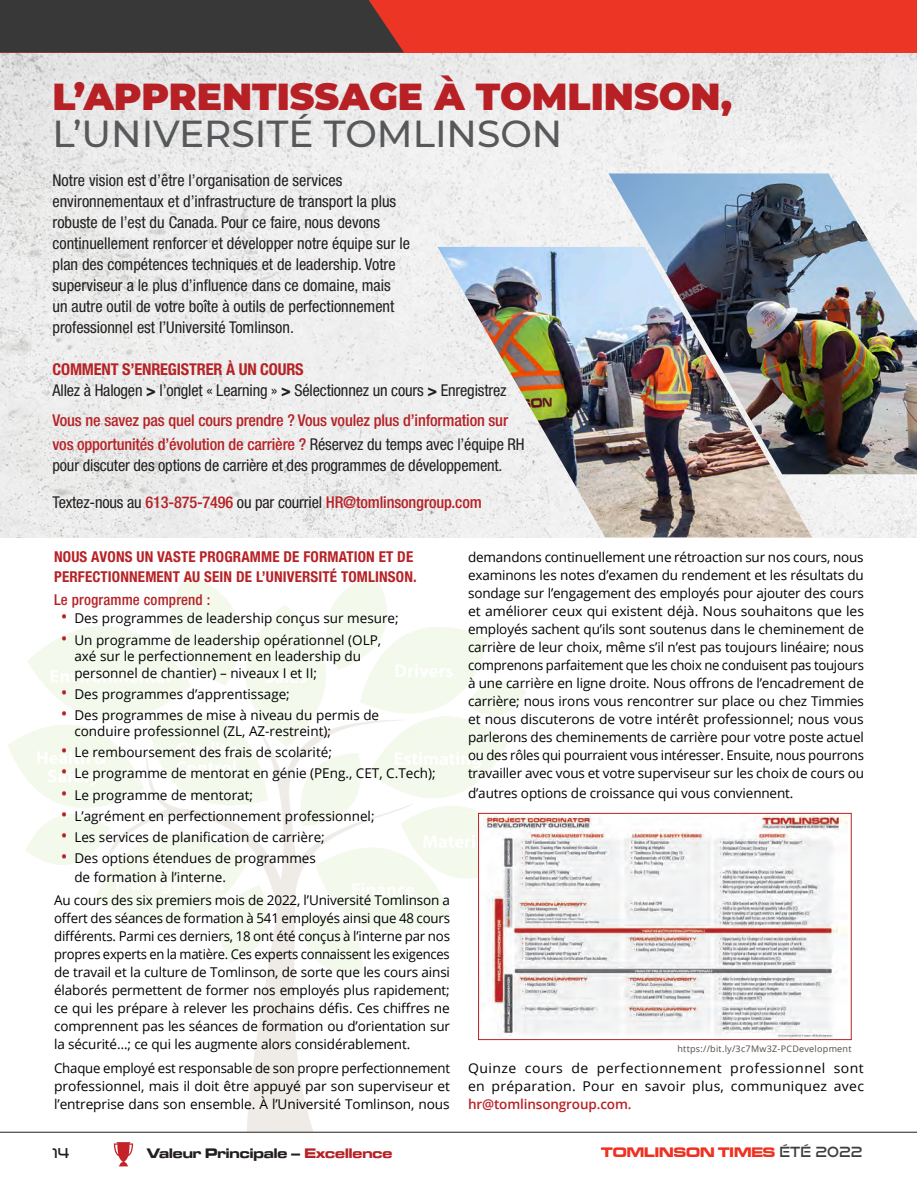
<style>
.page{position:relative;width:917px;height:1188px;background:#fff}
.page>*{position:absolute;margin:0;border:0;box-sizing:border-box;transform-origin:0 0}
.Article_Heading_Blac{font:900 37.5px/37.5px "Montserrat";color:#b72126}
.t1{font:condensed 16.35px/21px "Helvetica Neue LT Std";color:#231f20}
.t2{font:500 condensed 16.35px/23.7px "Helvetica Neue LT Std";letter-spacing:-.01em;color:#b62226}
.t3{font:700 condensed 15px/19.5px "Helvetica Neue LT Std";letter-spacing:.01em;color:#b62226}
.t4{font:500 condensed 15px "Helvetica Neue LT Std";letter-spacing:.01em;color:#b62226}
.t5{font:14.25px "Microgramma D Bold Exte";color:#231f20}
.t6{font:14.25px "Microgramma D Bold Exte";color:#ef3122}
.Body_Copy__Justified{font:13.5px/18px "Open Sans";color:#000}
.Body_Copy__Justified-2{font:13.5px/18px "Open Sans";color:#000;text-align:justify;scale:1.04 1}
.t7{font:13.5px "Good Times Rg";color:#231f20}
.Body_Copy__Justified-3{font:9px "Open Sans";letter-spacing:.03em;color:#524a47}
.s1{font-weight:500;color:#57585a}
.s2{font-weight:700;color:#b62226}
.s3{font-weight:900}
.s4{font-weight:400;color:#231f20}
.s5{font-size:18px;color:#b72126}
.s6{font-weight:600;color:#b62226}
.s7{color:#b72126}
.s8{font-family:"Good Times Rg";color:#3f3f40}
</style>
<div class="page">
<img style="left:0;top:53px;width:917px;height:484px">
<img style="left:437px;top:247px;width:375px;height:290px">
<img style="left:608px;top:173px;width:309px;height:301px">
<img style="left:480px;top:815px;width:368px;height:223px">
<div style="left:478px;top:813px;width:373px;height:227px;border:1px solid #b62226"></div>
<div style="left:0;top:0;width:917px;height:53px;background:#ec3525"></div>
<hr style="left:0;top:1132px;width:917px;height:1px;background:#231f20">
<svg style="left:114px;top:1142px;width:19px;height:24px"></svg>
<div style="left:0;top:0;width:404px;height:53px;background:#373837"></div>
<p class="Article_Heading_Blac" style="left:53px;top:75px;width:681px">L’APPRENTISSAGE À TOMLINSON,<br><span class="s1">L’UNIVERSITÉ TOMLINSON</span></p>
<p class="t1" style="left:53px;top:170px;width:359px">Notre vision est d’être l’organisation de services environnementaux et d’infrastructure de transport la plus robuste de l’est du Canada. Pour ce faire, nous devons continuellement renforcer et développer notre équipe sur le plan des compétences techniques et de leadership. Votre superviseur a le plus d’influence dans ce domaine, mais<br>un autre outil de votre boîte à outils de perfectionnement professionnel est l’Université Tomlinson.</p>
<p class="t1" style="left:53px;top:358px;width:455px"><span class="s2">COMMENT S’ENREGISTRER À UN COURS<br></span>Allez à Halogen <span class="s3">&gt;</span> l’onglet « Learning » <span class="s3">&gt;</span> Sélectionnez un cours <span class="s3">&gt;</span> Enregistrez</p>
<p class="t2" style="left:53px;top:408px;width:473px">Vous ne savez pas quel cours prendre ? Vous voulez plus d’information sur vos opportunités d’évolution de carrière ? <span class="s4">Réservez du temps avec l’équipe RH</span></p>
<p class="t1" style="left:53px;top:454px;width:451px">pour discuter des options de carrière et des programmes de développement.</p>
<p class="t2" style="left:53px;top:490px;width:431px"><span class="s4">Textez-nous au</span> 613-875-7496 <span class="s4">ou par courriel</span> HR@tomlinsongroup.com</p>
<p class="t3" style="left:54px;top:547px;width:364px">NOUS AVONS UN VASTE PROGRAMME DE FORMATION ET DE<br>PERFECTIONNEMENT AU SEIN DE L’UNIVERSITÉ TOMLINSON.</p>
<p class="t4" style="left:54px;top:590px;width:158px">Le programme comprend :</p>
<p class="Body_Copy__Justified" style="left:61px;top:609px;width:339px"><span class="s5">•</span> Des programmes de leadership conçus sur mesure;</p>
<p class="Body_Copy__Justified" style="left:74px;top:631px;width:308px;line-height:16.5px;text-indent:-13px"><span class="s5">•</span> Un programme de leadership opérationnel (OLP, axé sur le perfectionnement en leadership du personnel de chantier) – niveaux I et II;</p>
<p class="Body_Copy__Justified" style="left:61px;top:684px;width:230px"><span class="s5">•</span> Des programmes d’apprentissage;</p>
<p class="Body_Copy__Justified" style="left:74px;top:706px;width:306px;line-height:16.5px;text-indent:-13px"><span class="s5">•</span> Des programmes de mise à niveau du permis de conduire professionnel (ZL, AZ-restreint);</p>
<p class="Body_Copy__Justified" style="left:61px;top:743px;width:273px"><span class="s5">•</span> Le remboursement des frais de scolarité;</p>
<p class="Body_Copy__Justified" style="left:61px;top:764px;width:376px"><span class="s5">•</span> Le programme de mentorat en génie (PEng., CET, C.Tech);</p>
<p class="Body_Copy__Justified" style="left:61px;top:785px;width:194px"><span class="s5">•</span> Le programme de mentorat;</p>
<p class="Body_Copy__Justified" style="left:61px;top:806px;width:315px"><span class="s5">•</span> L’agrément en perfectionnement professionnel;</p>
<p class="Body_Copy__Justified" style="left:61px;top:827px;width:265px"><span class="s5">•</span> Les services de planification de carrière;</p>
<p class="Body_Copy__Justified" style="left:74px;top:848px;width:243px;line-height:19.5px;text-indent:-13px"><span class="s5">•</span> Des options étendues de programmes de formation à l’interne.</p>
<p class="Body_Copy__Justified" style="left:54px;top:891px;width:397px;text-align:justify">Au cours des six premiers mois de 2022, l’Université Tomlinson a offert des séances de formation à 541 employés ainsi que 48 cours différents. Parmi ces derniers, 18 ont été conçus à l’interne par nos propres experts en la matière. Ces experts connaissent les exigences de travail et la culture de Tomlinson, de sorte que les cours ainsi élaborés permettent de former nos employés plus rapidement; ce qui les prépare à relever les prochains défis. Ces chiffres ne comprennent pas les séances de formation ou d’orientation sur la sécurité…; ce qui les augmente alors considérablement.</p>
<p class="Body_Copy__Justified" style="left:54px;top:1058px;width:397px;text-align:justify">Chaque employé est responsable de son propre perfectionnement professionnel, mais il doit être appuyé par son superviseur et l’entreprise dans son ensemble. À l’Université Tomlinson, nous</p>
<p class="Body_Copy__Justified" style="left:468px;top:548px;width:397px;text-align:justify">demandons continuellement une rétroaction sur nos cours, nous examinons les notes d’examen du rendement et les résultats du sondage sur l’engagement des employés pour ajouter des cours et améliorer ceux qui existent déjà. Nous souhaitons que les employés sachent qu’ils sont soutenus dans le cheminement de carrière de leur choix, même s’il n’est pas toujours linéaire; nous comprenons parfaitement que les choix ne conduisent pas toujours à une carrière en ligne droite. Nous offrons de l’encadrement de carrière; nous irons vous rencontrer sur place ou chez Timmies et nous discuterons de votre intérêt professionnel; nous vous parlerons des cheminements de carrière pour votre poste actuel ou des rôles qui pourraient vous intéresser. Ensuite, nous pourrons travailler avec vous et votre superviseur sur les choix de cours ou</p>
<p class="Body_Copy__Justified" style="left:468px;top:783px;width:327px">d’autres options de croissance qui vous conviennent.</p>
<p class="Body_Copy__Justified-3" style="left:677px;top:1042px;width:176px">https://bit.ly/3c7Mw3Z-PCDevelopment</p>
<p class="Body_Copy__Justified-2" style="left:468px;top:1059px;width:382px">Quinze cours de perfectionnement professionnel sont en préparation. Pour en savoir plus, communiquez avec <span class="s6">hr@tomlinsongroup.com.</span></p>
<p class="t7" style="left:53px;top:1145px;width:18px">14</p>
<p class="t5" style="left:147px;top:1143px;width:247px">Valeur Principale – <span class="s7">Excellence</span></p>
<p class="t6" style="left:601px;top:1143px;width:263px">TOMLINSON TIMES <span class="s8">ÉTÉ 2022</span></p>
</div>
